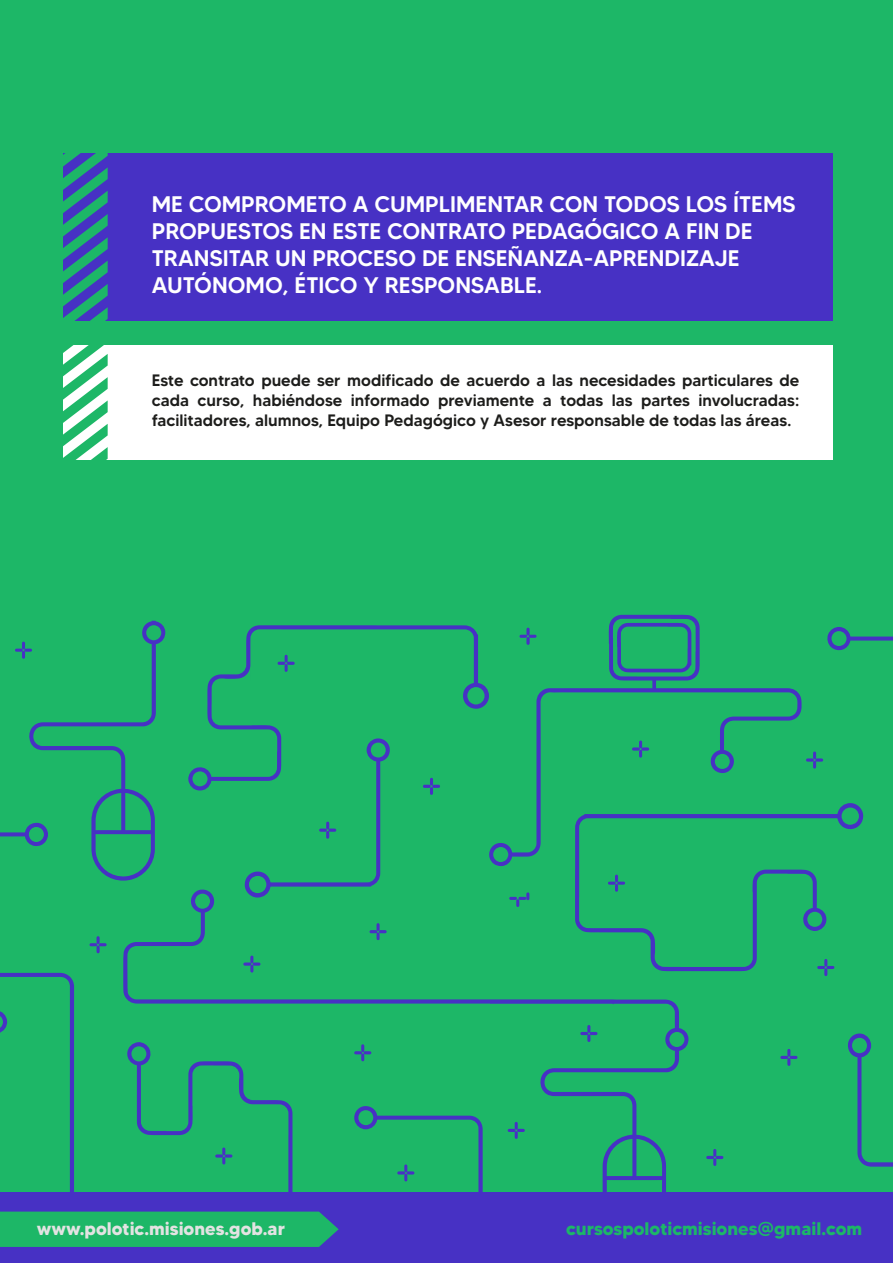
<style>
.page{position:relative;width:893px;height:1263px;background:#1db767}
.page>*{position:absolute;margin:0;border:0;box-sizing:border-box;transform-origin:0 0}
.t1{font:500 22.5px/27px "MADETOMMY";color:#fff}
.t2{font:700 18.15px "MADETOMMY";color:#1db767}
.t3{font:700 18.15px "MADETOMMY";color:#e3e3e2}
.t4{font:500 16.5px/19.8px "MADETOMMY";color:#1d1d1b;text-align:justify}
</style>
<div class="page">
<svg style="left:848px;top:1033px;width:45px;height:134px"></svg>
<svg style="left:827px;top:627px;width:66px;height:24px"></svg>
<svg style="left:483px;top:893px;width:206px;height:299px"></svg>
<svg style="left:489px;top:615px;width:313px;height:251px"></svg>
<svg style="left:575px;top:803px;width:288px;height:170px"></svg>
<svg style="left:617px;top:623px;width:74px;height:49px"></svg>
<svg style="left:806px;top:751px;width:17px;height:17px"></svg>
<svg style="left:632px;top:740px;width:17px;height:17px"></svg>
<svg style="left:817px;top:959px;width:17px;height:17px"></svg>
<svg style="left:608px;top:875px;width:17px;height:17px"></svg>
<svg style="left:509px;top:892px;width:20px;height:15px"></svg>
<svg style="left:580px;top:1025px;width:17px;height:17px"></svg>
<svg style="left:706px;top:1149px;width:17px;height:17px"></svg>
<svg style="left:508px;top:1122px;width:17px;height:17px"></svg>
<svg style="left:780px;top:1049px;width:17px;height:17px"></svg>
<svg style="left:519px;top:628px;width:18px;height:17px"></svg>
<div style="left:63px;top:346px;width:769px;height:114px;background:#fff"></div>
<div style="left:63px;top:153px;width:769px;height:168px;background:#4731c4"></div>
<svg style="left:63px;top:153px;width:45px;height:307px"></svg>
<div style="left:0;top:1192px;width:893px;height:71px;background:#4731c4"></div>
<svg style="left:0;top:621px;width:483px;height:626px"></svg>
<h1 class="t1" style="left:152px;top:190px;width:645px">ME COMPROMETO A CUMPLIMENTAR CON TODOS LOS ÍTEMS PROPUESTOS EN ESTE CONTRATO PEDAGÓGICO A FIN DE TRANSITAR UN PROCESO DE ENSEÑANZA-APRENDIZAJE AUTÓNOMO, ÉTICO Y RESPONSABLE.</h1>
<p class="t4" style="left:152px;top:370px;width:649px">Este contrato puede ser modificado de acuerdo a las necesidades particulares de cada curso, habiéndose informado previamente a todas las partes involucradas: facilitadores, alumnos, Equipo Pedagógico y Asesor responsable de todas las áreas.</p>
<p class="t3" style="left:37px;top:1217px;width:250px">www.polotic.misiones.gob.ar</p>
<p class="t2" style="left:566px;top:1217px;width:298px">cursospoloticmisiones@gmail.com</p>
</div>
